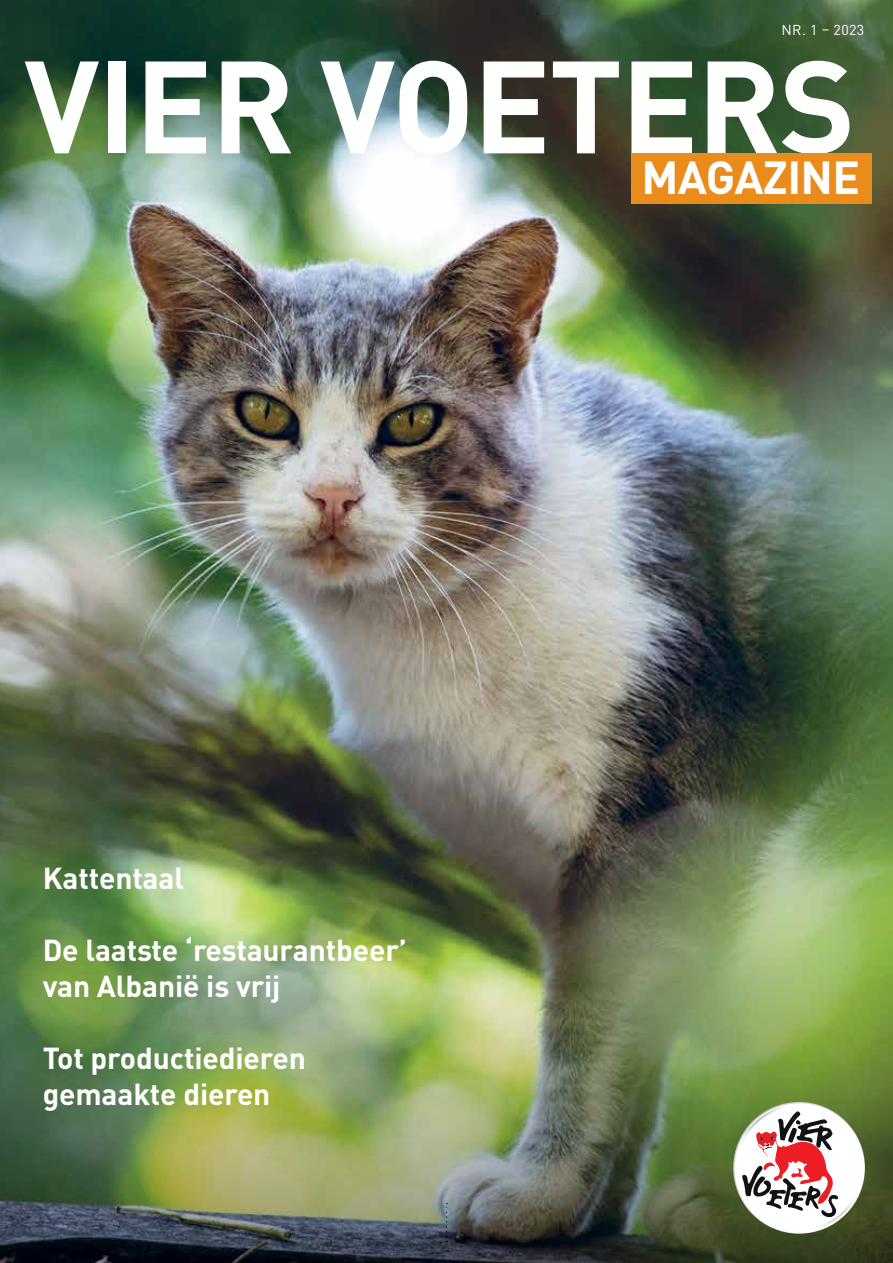
<style>
.page{position:relative;width:893px;height:1263px;background:#fff}
.page>*{position:absolute;margin:0;border:0;box-sizing:border-box;transform-origin:0 0}
.t1{font:700 129px "DIN Pro";letter-spacing:-.015em;color:#fff}
.t2{font:700 45.75px "DIN Pro";letter-spacing:-.015em;color:#fff}
.t3{font:700 30px/36px "DIN Pro";letter-spacing:-.005em;color:#fff}
.t4{font:14.25px "DIN Pro";letter-spacing:.025em;color:#fff}
</style>
<div class="page">
<img style="left:0;top:0;width:893px;height:946px">
<img style="left:0;top:946px;width:893px;height:317px">
<svg style="left:735px;top:1101px;width:129px;height:134px"></svg>
<svg style="left:446px;top:1203px;width:1px;height:39px"></svg>
<div style="left:631px;top:153px;width:241px;height:51px;background:#ea8c1c"></div>
<p class="t4" style="left:781px;top:19px;width:85px">NR. 1 – 2023</p>
<h1 class="t1" style="left:24px;top:-1px;width:833px">VIER VOETERS</h1>
<h2 class="t2" style="left:641px;top:140px;width:220px">MAGAZINE</h2>
<p class="t3" style="left:43px;top:856px;width:143px">Kattentaal</p>
<p class="t3" style="left:43px;top:928px;width:366px">De laatste ‘restaurantbeer’ van Albanië is vrij</p>
<p class="t3" style="left:43px;top:1036px;width:265px">Tot productiedieren gemaakte dieren</p>
</div>
